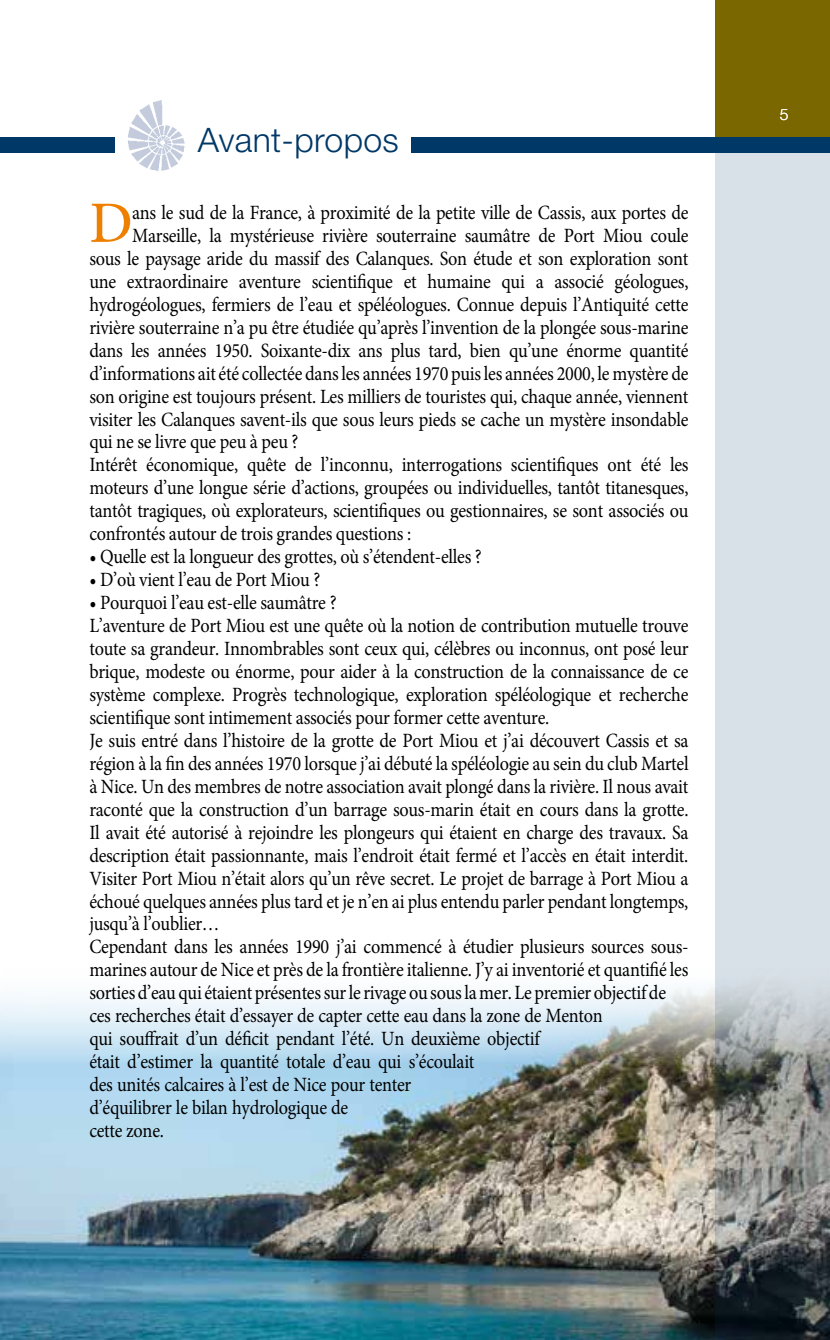
<style>
.page{position:relative;width:830px;height:1340px;background:#fff}
.page>*{position:absolute;margin:0;border:0;box-sizing:border-box;transform-origin:0 0}
.t1{font:500 58.73px "Minion Pro";color:#ee7f00}
.t2{font:300 33.75px "Helvetica Neue LT Std";letter-spacing:.01em;color:#003867}
.t3{font:20.25px/22.9px "Minion Pro";letter-spacing:-.015em;color:#000;scale:.9 1}
.t4{font:300 15.75px "Helvetica Neue LT Std";color:#fff}
</style>
<div class="page">
<img style="left:0;top:987px;width:714px;height:352px">
<div style="left:714px;top:0;width:115px;height:148px;background:#7b6700"></div>
<svg style="left:714px;top:153px;width:115px;height:1186px;background:#bbc1c6"></svg>
<img style="left:127px;top:100px;width:58px;height:71px">
<div style="left:411px;top:137px;width:418px;height:16px;background:#003867"></div>
<div style="left:0;top:137px;width:115px;height:16px;background:#003867"></div>
<h2 class="t2" style="left:198px;top:119px;width:202px">Avant-propos</h2>
<h1 class="t1" style="left:89px;top:183px;width:45px">D</h1>
<p class="t3" style="left:132px;top:201px;width:619px">ans le sud de la France, à proximité de la petite ville de Cassis, aux portes de</p>
<p class="t3" style="left:132px;top:224px;width:619px">Marseille, la mystérieuse rivière souterraine saumâtre de Port Miou coule</p>
<p class="t3" style="left:89px;top:247px;width:666px">sous le paysage aride du massif des Calanques. Son étude et son exploration sont</p>
<p class="t3" style="left:89px;top:270px;width:667px">une extraordinaire aventure scientifique et humaine qui a associé géologues,</p>
<p class="t3" style="left:89px;top:293px;width:667px">hydrogéologues, fermiers de l’eau et spéléologues. Connue depuis l’Antiquité cette</p>
<p class="t3" style="left:89px;top:316px;width:667px">rivière souterraine n’a pu être étudiée qu’après l’invention de la plongée sous-marine</p>
<p class="t3" style="left:89px;top:339px;width:666px">dans les années 1950. Soixante-dix ans plus tard, bien qu’une énorme quantité</p>
<p class="t3" style="left:89px;top:362px;width:666px">d’informations ait été collectée dans les années 1970 puis les années 2000, le mystère de</p>
<p class="t3" style="left:89px;top:385px;width:666px">son origine est toujours présent. Les milliers de touristes qui, chaque année, viennent</p>
<p class="t3" style="left:89px;top:407px;width:666px">visiter les Calanques savent-ils que sous leurs pieds se cache un mystère insondable</p>
<p class="t3" style="left:89px;top:430px;width:234px">qui ne se livre que peu à peu ?</p>
<p class="t3" style="left:89px;top:453px;width:667px">Intérêt économique, quête de l’inconnu, interrogations scientifiques ont été les</p>
<p class="t3" style="left:89px;top:476px;width:667px">moteurs d’une longue série d’actions, groupées ou individuelles, tantôt titanesques,</p>
<p class="t3" style="left:89px;top:499px;width:667px">tantôt tragiques, où explorateurs, scientifiques ou gestionnaires, se sont associés ou</p>
<p class="t3" style="left:89px;top:522px;width:359px">confrontés autour de trois grandes questions :</p>
<p class="t3" style="left:89px;top:545px;width:437px">• Quelle est la longueur des grottes, où s’étendent-elles ?</p>
<p class="t3" style="left:89px;top:568px;width:258px">• D’où vient l’eau de Port Miou ?</p>
<p class="t3" style="left:89px;top:591px;width:667px">• Pourquoi l’eau est-elle saumâtre ?<br>L’aventure de Port Miou est une quête où la notion de contribution mutuelle trouve toute sa grandeur. Innombrables sont ceux qui, célèbres ou inconnus, ont posé leur brique, modeste ou énorme, pour aider à la construction de la connaissance de ce système complexe. Progrès technologique, exploration spéléologique et recherche scientifique sont intimement associés pour former cette aventure.<br>Je suis entré dans l’histoire de la grotte de Port Miou et j’ai découvert Cassis et sa région à la fin des années 1970 lorsque j’ai débuté la spéléologie au sein du club Martel à Nice. Un des membres de notre association avait plongé dans la rivière. Il nous avait raconté que la construction d’un barrage sous-marin était en cours dans la grotte.<br>Il avait été autorisé à rejoindre les plongeurs qui étaient en charge des travaux. Sa description était passionnante, mais l’endroit était fermé et l’accès en était interdit.<br>Visiter Port Miou n’était alors qu’un rêve secret. Le projet de barrage à Port Miou a échoué quelques années plus tard et je n’en ai plus entendu parler pendant longtemps, jusqu’à l’oublier…<br>Cependant dans les années 1990 j’ai commencé à étudier plusieurs sources sous&shy;marines autour de Nice et près de la frontière italienne. J’y ai inventorié et quantifié les sorties d’eau qui étaient présentes sur le rivage ou sous la mer. Le premier objectif de ces recherches était d’essayer de capter cette eau dans la zone de Menton<br>qui souffrait d’un déficit pendant l’été. Un deuxième objectif<br>était d’estimer la quantité totale d’eau qui s’écoulait<br>des unités calcaires à l’est de Nice pour tenter<br>d’équilibrer le bilan hydrologique de<br>cette zone.</p>
<p class="t4" style="left:779px;top:104px;width:10px">5</p>
</div>
